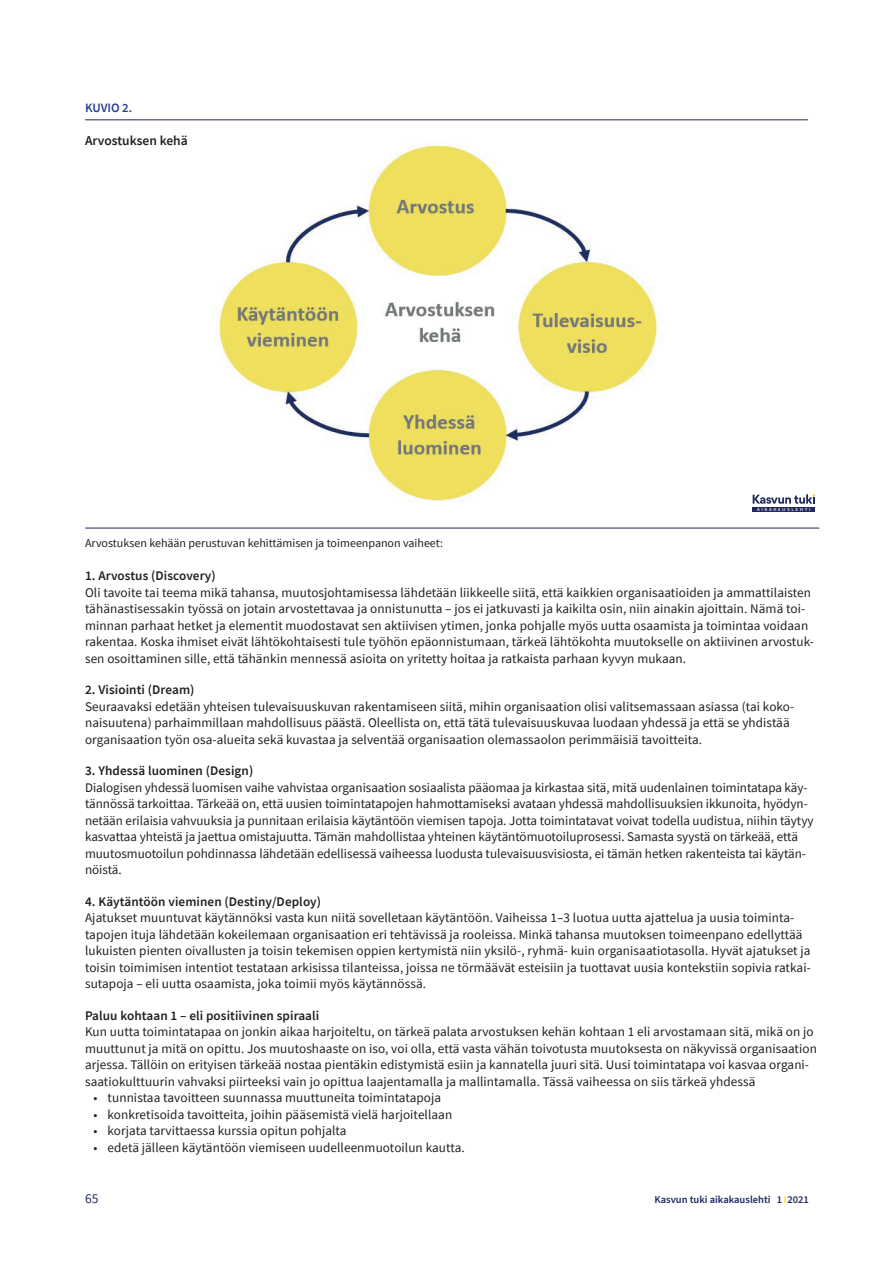
<style>
.page{position:relative;width:893px;height:1263px;background:#fff}
.page>*{position:absolute;margin:0;border:0;box-sizing:border-box;transform-origin:0 0}
.t1{font:600 13.5px "Source Sans Pro";color:#231f20}
.t2{font:13.5px "Source Sans Pro";color:#222961}
.t3{font:13.2px/16.5px "Source Sans Pro";letter-spacing:.005em;color:#231f20}
.t4{font:600 13.2px "Source Sans Pro";letter-spacing:.005em;color:#231f20}
.t5{font:600 12.75px "Source Sans Pro";letter-spacing:-.005em;color:#253f8e}
.t6{font:12px "Source Sans Pro";color:#231f20}
.t7{font:600 10.5px "Source Sans Pro";color:#222961}
.t8{font:5.85px "Source Sans Pro";color:#fff}
.s1{color:#f8e12d}
</style>
<div class="page">
<img style="left:219px;top:145px;width:438px;height:356px">
<hr style="left:85px;top:120px;width:723px;height:1px;background:#222961">
<hr style="left:85px;top:528px;width:734px;height:1px;background:#222961">
<svg style="left:753px;top:494px;width:62px;height:10px"></svg>
<div style="left:753px;top:507px;width:62px;height:5px;background:#222961"></div>
<p class="t5" style="left:85px;top:99px;width:49px">KUVIO 2.</p>
<p class="t1" style="left:85px;top:132px;width:104px">Arvostuksen kehä</p>
<p class="t8" style="left:757px;top:505px;width:55px">aikakauslehti</p>
<p class="t6" style="left:85px;top:535px;width:359px">Arvostuksen kehään perustuvan kehittämisen ja toimeenpanon vaiheet:</p>
<p class="t4" style="left:85px;top:567px;width:132px">1. Arvostus (Discovery)</p>
<p class="t3" style="left:85px;top:584px;width:730px">Oli tavoite tai teema mikä tahansa, muutosjohtamisessa lähdetään liikkeelle siitä, että kaikkien organisaatioiden ja ammattilaisten tähänastisessakin työssä on jotain arvostettavaa ja onnistunutta – jos ei jatkuvasti ja kaikilta osin, niin ainakin ajoittain. Nämä toi&shy;minnan parhaat hetket ja elementit muodostavat sen aktiivisen ytimen, jonka pohjalle myös uutta osaamista ja toimintaa voidaan rakentaa. Koska ihmiset eivät lähtökohtaisesti tule työhön epäonnistumaan, tärkeä lähtökohta muutokselle on aktiivinen arvostuk&shy;sen osoittaminen sille, että tähänkin mennessä asioita on yritetty hoitaa ja ratkaista parhaan kyvyn mukaan.</p>
<p class="t4" style="left:85px;top:681px;width:111px">2. Visiointi (Dream)</p>
<p class="t3" style="left:85px;top:698px;width:711px">Seuraavaksi edetään yhteisen tulevaisuuskuvan rakentamiseen siitä, mihin organisaation olisi valitsemassaan asiassa (tai koko&shy;naisuutena) parhaimmillaan mahdollisuus päästä. Oleellista on, että tätä tulevaisuuskuvaa luodaan yhdessä ja että se yhdistää organisaation työn osa-alueita sekä kuvastaa ja selventää organisaation olemassaolon perimmäisiä tavoitteita.</p>
<p class="t4" style="left:85px;top:762px;width:170px">3. Yhdessä luominen (Design)</p>
<p class="t3" style="left:85px;top:779px;width:730px">Dialogisen yhdessä luomisen vaihe vahvistaa organisaation sosiaalista pääomaa ja kirkastaa sitä, mitä uudenlainen toimintatapa käy&shy;tännössä tarkoittaa. Tärkeää on, että uusien toimintatapojen hahmottamiseksi avataan yhdessä mahdollisuuksien ikkunoita, hyödyn&shy;netään erilaisia vahvuuksia ja punnitaan erilaisia käytäntöön viemisen tapoja. Jotta toimintatavat voivat todella uudistua, niihin täytyy kasvattaa yhteistä ja jaettua omistajuutta. Tämän mahdollistaa yhteinen käytäntömuotoiluprosessi. Samasta syystä on tärkeää, että muutosmuotoilun pohdinnassa lähdetään edellisessä vaiheessa luodusta tulevaisuusvisiosta, ei tämän hetken rakenteista tai käytän&shy;nöistä.</p>
<p class="t4" style="left:85px;top:892px;width:238px">4. Käytäntöön vieminen (Destiny/Deploy)</p>
<p class="t3" style="left:85px;top:909px;width:727px">Ajatukset muuntuvat käytännöksi vasta kun niitä sovelletaan käytäntöön. Vaiheissa 1–3 luotua uutta ajattelua ja uusia toiminta&shy;tapojen ituja lähdetään kokeilemaan organisaation eri tehtävissä ja rooleissa. Minkä tahansa muutoksen toimeenpano edellyttää lukuisten pienten oivallusten ja toisin tekemisen oppien kertymistä niin yksilö-, ryhmä- kuin organisaatiotasolla. Hyvät ajatukset ja toisin toimimisen intentiot testataan arkisissa tilanteissa, joissa ne törmäävät esteisiin ja tuottavat uusia kontekstiin sopivia ratkai&shy;sutapoja – eli uutta osaamista, joka toimii myös käytännössä.</p>
<p class="t4" style="left:85px;top:1006px;width:236px">Paluu kohtaan 1 – eli positiivinen spiraali</p>
<p class="t3" style="left:85px;top:1023px;width:733px">Kun uutta toimintatapaa on jonkin aikaa harjoiteltu, on tärkeä palata arvostuksen kehän kohtaan 1 eli arvostamaan sitä, mikä on jo muuttunut ja mitä on opittu. Jos muutoshaaste on iso, voi olla, että vasta vähän toivotusta muutoksesta on näkyvissä organisaation arjessa. Tällöin on erityisen tärkeää nostaa pientäkin edistymistä esiin ja kannatella juuri sitä. Uusi toimintatapa voi kasvaa organi&shy;saatiokulttuurin vahvaksi piirteeksi vain jo opittua laajentamalla ja mallintamalla. Tässä vaiheessa on siis tärkeä yhdessä</p>
<p class="t3" style="left:94px;top:1089px;width:349px">• tunnistaa tavoitteen suunnassa muuttuneita toimintatapoja</p>
<p class="t3" style="left:94px;top:1106px;width:360px">• konkretisoida tavoitteita, joihin pääsemistä vielä harjoitellaan</p>
<p class="t3" style="left:94px;top:1122px;width:254px">• korjata tarvittaessa kurssia opitun pohjalta</p>
<p class="t3" style="left:94px;top:1139px;width:373px">• edetä jälleen käytäntöön viemiseen uudelleenmuotoilun kautta.</p>
<p class="t2" style="left:85px;top:1190px;width:15px">65</p>
<p class="t7" style="left:654px;top:1193px;width:156px">Kasvun tuki aikakauslehti 1 <span class="s1">I</span> 2021</p>
</div>
